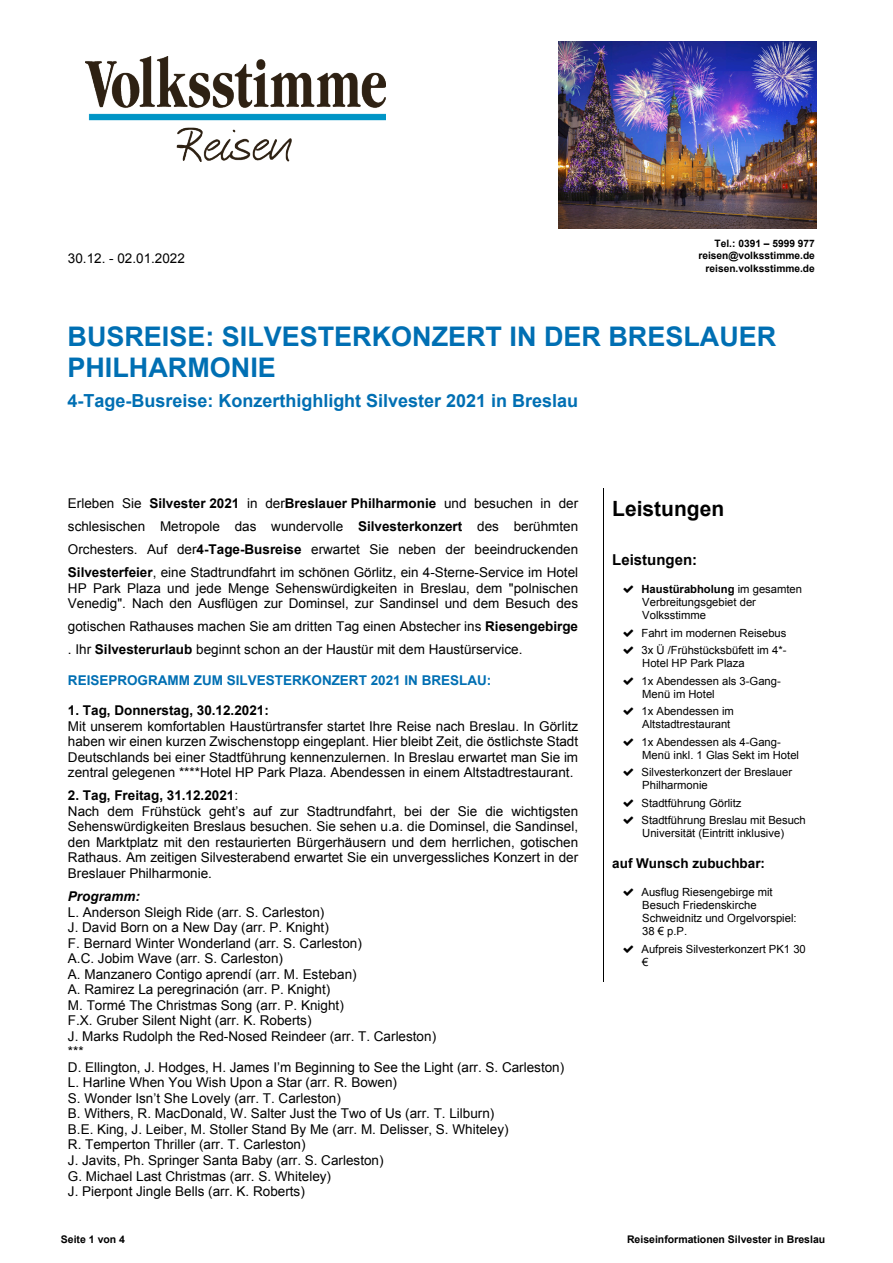
<style>
.page{position:relative;width:893px;height:1263px;background:#fff}
.page>*{position:absolute;margin:0;border:0;box-sizing:border-box;transform-origin:0 0}
.t1{font:700 27px/31px "Arial";color:#006fb3}
.t2{font:700 21px "Arial";color:#000}
.t3{font:700 18px "Arial";color:#006fb3}
.t4{font:700 15px "Arial";color:#000}
.t5{font:13.5px/15.6px "Arial";color:#000}
.t6{font:700 13.5px "Arial";color:#000}
.t7{font:700 13.5px "Arial";color:#006fb3}
.t8{font:italic 700 13.5px "Arial";color:#000}
.t9{font:11.25px/17.5px "Arial";color:#000}
.t10{font:700 10.5px "Arial";color:#000}
.t11{font:700 10.2px/12.3px "Arial";color:#000;text-align:right}
.s1{font-weight:700}
</style>
<div class="page">
<hr style="left:603px;top:488px;width:1px;height:493px;background:#000">
<img style="left:86px;top:56px;width:300px;height:105px">
<img style="left:558px;top:41px;width:258px;height:188px">
<p class="t5" style="left:68px;top:252px;width:119px">30.12. - 02.01.2022</p>
<p class="t11" style="left:698px;top:238px;width:118px">Tel.: 0391 – 5999 977 reisen@volksstimme.de reisen.volksstimme.de</p>
<h1 class="t1" style="left:68px;top:323px;width:710px">BUSREISE: SILVESTERKONZERT IN DER BRESLAUER<br>PHILHARMONIE</h1>
<h3 class="t3" style="left:68px;top:394px;width:512px">4-Tage-Busreise: Konzerthighlight Silvester 2021 in Breslau</h3>
<p class="t5" style="left:68px;top:493px;width:512px;line-height:23px;text-align:justify">Erleben Sie <span class="s1">Silvester 2021</span> in der<span class="s1">Breslauer Philharmonie</span> und besuchen in der schlesischen Metropole das wundervolle <span class="s1">Silvesterkonzert</span> des berühmten Orchesters. Auf der<span class="s1">4-Tage-Busreise</span> erwartet Sie neben der beeindruckenden <span class="s1">Silvesterfeier</span>, eine Stadtrundfahrt im schönen Görlitz, ein 4-Sterne-Service im Hotel</p>
<p class="t5" style="left:68px;top:581px;width:512px">HP Park Plaza und jede Menge Sehenswürdigkeiten in Breslau, dem "polnischen<br>Venedig". Nach den Ausflügen zur Dominsel, zur Sandinsel und dem Besuch des</p>
<p class="t5" style="left:68px;top:616px;width:512px;line-height:23px">gotischen Rathauses machen Sie am dritten Tag einen Abstecher ins <span class="s1">Riesengebirge </span>. Ihr <span class="s1">Silvesterurlaub</span> beginnt schon an der Haustür mit dem Haustürservice.</p>
<p class="t7" style="left:68px;top:675px;width:425px">REISEPROGRAMM ZUM SILVESTERKONZERT 2021 IN BRESLAU:</p>
<p class="t6" style="left:68px;top:705px;width:202px">1. Tag, Donnerstag, 30.12.2021:</p>
<p class="t5" style="left:68px;top:719px;width:512px;text-align:justify">Mit unserem komfortablen Haustürtransfer startet Ihre Reise nach Breslau. In Görlitz haben wir einen kurzen Zwischenstopp eingeplant. Hier bleibt Zeit, die östlichste Stadt Deutschlands bei einer Stadtführung kennenzulernen. In Breslau erwartet man Sie im zentral gelegenen ****Hotel HP Park Plaza. Abendessen in einem Altstadtrestaurant.</p>
<p class="t5" style="left:68px;top:789px;width:512px"><span class="s1">2. Tag, Freitag, 31.12.2021</span>:<br>Nach dem Frühstück geht’s auf zur Stadtrundfahrt, bei der Sie die wichtigsten Sehenswürdigkeiten Breslaus besuchen. Sie sehen u.a. die Dominsel, die Sandinsel, den Marktplatz mit den restaurierten Bürgerhäusern und dem herrlichen, gotischen Rathaus. Am zeitigen Silvesterabend erwartet Sie ein unvergessliches Konzert in der Breslauer Philharmonie.</p>
<p class="t8" style="left:68px;top:891px;width:73px">Programm:</p>
<p class="t5" style="left:68px;top:905px;width:498px">L. Anderson Sleigh Ride (arr. S. Carleston)<br>J. David Born on a New Day (arr. P. Knight)<br>F. Bernard Winter Wonderland (arr. S. Carleston)<br>A.C. Jobim Wave (arr. S. Carleston)<br>A. Manzanero Contigo aprendí (arr. M. Esteban)<br>A. Ramirez La peregrinación (arr. P. Knight)<br>M. Tormé The Christmas Song (arr. P. Knight)<br>F.X. Gruber Silent Night (arr. K. Roberts)<br>J. Marks Rudolph the Red-Nosed Reindeer (arr. T. Carleston)<br>***<br>D. Ellington, J. Hodges, H. James I’m Beginning to See the Light (arr. S. Carleston)<br>L. Harline When You Wish Upon a Star (arr. R. Bowen)<br>S. Wonder Isn’t She Lovely (arr. T. Carleston)<br>B. Withers, R. MacDonald, W. Salter Just the Two of Us (arr. T. Lilburn)<br>B.E. King, J. Leiber, M. Stoller Stand By Me (arr. M. Delisser, S. Whiteley)<br>R. Temperton Thriller (arr. T. Carleston)<br>J. Javits, Ph. Springer Santa Baby (arr. S. Carleston)<br>G. Michael Last Christmas (arr. S. Whiteley)<br>J. Pierpont Jingle Bells (arr. K. Roberts)</p>
<h2 class="t2" style="left:612px;top:501px;width:113px">Leistungen</h2>
<p class="t4" style="left:612px;top:554px;width:86px">Leistungen:</p>
<p class="t9" style="left:641px;top:584px;width:162px;line-height:12.9px"><span class="s1">Haustürabholung</span> im gesamten<br>Verbreitungsgebiet der<br>Volksstimme</p>
<p class="t9" style="left:641px;top:625px;width:146px">Fahrt im modernen Reisebus<br>3x Ü /Frühstücksbüfett im 4*-</p>
<p class="t9" style="left:641px;top:656px;width:141px">Hotel HP Park Plaza<br>1x Abendessen als 3-Gang-</p>
<p class="t9" style="left:641px;top:686px;width:94px">Menü im Hotel<br>1x Abendessen im</p>
<p class="t9" style="left:641px;top:717px;width:141px">Altstadtrestaurant<br>1x Abendessen als 4-Gang-</p>
<p class="t9" style="left:641px;top:747px;width:159px">Menü inkl. 1 Glas Sekt im Hotel<br>Silvesterkonzert der Breslauer</p>
<p class="t9" style="left:641px;top:778px;width:166px">Philharmonie<br>Stadtführung Görlitz<br>Stadtführung Breslau mit Besuch</p>
<p class="t9" style="left:642px;top:826px;width:143px">Universität (Eintritt inklusive)</p>
<p class="t6" style="left:612px;top:858px;width:154px">auf Wunsch zubuchbar:</p>
<p class="t9" style="left:641px;top:887px;width:157px;line-height:12.9px">Ausflug Riesengebirge mit<br>Besuch Friedenskirche<br>Schweidnitz und Orgelvorspiel:<br>38 € p.P.</p>
<p class="t9" style="left:641px;top:943px;width:166px;line-height:12.9px">Aufpreis Silvesterkonzert PK1 30 €</p>
<p class="t10" style="left:61px;top:1235px;width:66px">Seite 1 von 4</p>
<p class="t10" style="left:627px;top:1235px;width:200px">Reiseinformationen Silvester in Breslau</p>
</div>
